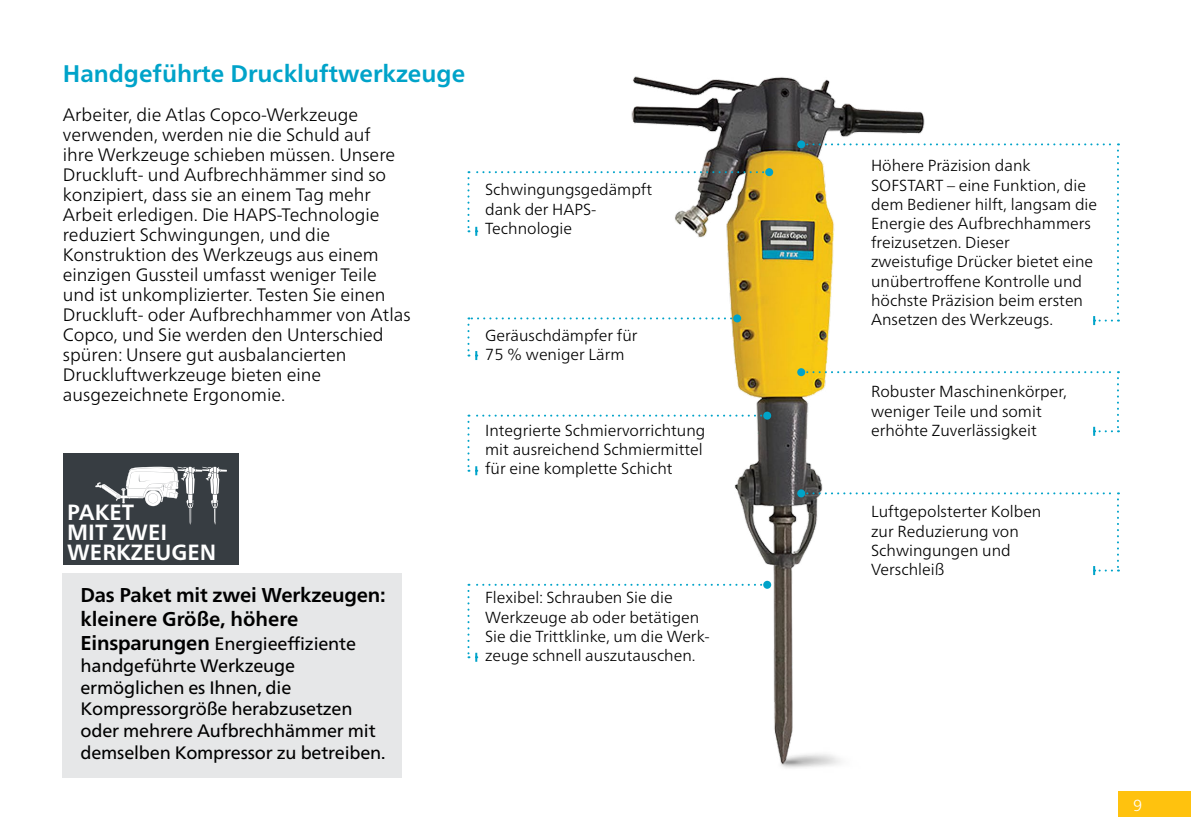
<style>
.page{position:relative;width:1191px;height:840px;background:#fff}
.page>*{position:absolute;margin:0;border:0;box-sizing:border-box;transform-origin:0 0}
.t1{font:700 24px "Neue Frutiger World";color:#00a3c9}
.t2{font:700 22px/20px "Neue Frutiger World";color:#fff}
.t3{font:700 20px/24px "Neue Frutiger World";letter-spacing:-.01em;color:#000}
.t4{font:300 18px/20px "Neue Frutiger World";color:#000}
.t5{font:18px/21.6px "Neue Frutiger World";letter-spacing:-.01em;color:#000}
.t6{font:300 16px/19.2px "Neue Frutiger World";color:#000}
.t7{font:300 16px "Neue Frutiger World";color:#fff}
.s1{font-weight:700;font-size:20px}
</style>
<div class="page">
<img style="left:631px;top:76px;width:294px;height:692px">
<div style="left:63px;top:452px;width:176px;height:112px;background:#373d42"></div>
<div style="left:1119px;top:791px;width:72px;height:25px;background:#ffc20e"></div>
<div style="left:797px;top:489px;width:8px;height:8px;background:#00a3c9;border-radius:50%"></div>
<svg style="left:801px;top:492px;width:318px;height:82px"></svg>
<div style="left:765px;top:168px;width:8px;height:8px;background:#00a3c9;border-radius:50%"></div>
<svg style="left:467px;top:171px;width:296px;height:65px"></svg>
<div style="left:733px;top:314px;width:8px;height:8px;background:#00a3c9;border-radius:50%"></div>
<svg style="left:467px;top:317px;width:264px;height:43px"></svg>
<div style="left:763px;top:580px;width:8px;height:8px;background:#00a3c9;border-radius:50%"></div>
<svg style="left:467px;top:583px;width:294px;height:78px"></svg>
<div style="left:763px;top:411px;width:8px;height:8px;background:#00a3c9;border-radius:50%"></div>
<svg style="left:467px;top:414px;width:294px;height:61px"></svg>
<div style="left:797px;top:368px;width:8px;height:8px;background:#00a3c9;border-radius:50%"></div>
<svg style="left:801px;top:371px;width:318px;height:64px"></svg>
<div style="left:797px;top:140px;width:8px;height:8px;background:#00a3c9;border-radius:50%"></div>
<svg style="left:801px;top:143px;width:318px;height:182px"></svg>
<div style="left:63px;top:573px;width:339px;height:204px;background:#e6e7e8"></div>
<svg style="left:95px;top:466px;width:132px;height:58px"></svg>
<h1 class="t1" style="left:63px;top:52px;width:404px">Handgeführte Druckluftwerkzeuge</h1>
<p class="t4" style="left:63px;top:104px;width:349px">Arbeiter, die Atlas Copco-Werkzeuge verwenden, werden nie die Schuld auf<br>ihre Werkzeuge schieben müssen. Unsere Druckluft- und Aufbrechhämmer sind so konzipiert, dass sie an einem Tag mehr Arbeit erledigen. Die HAPS-Technologie reduziert Schwingungen, und die Konstruktion des Werkzeugs aus einem einzigen Gussteil umfasst weniger Teile und ist unkomplizierter. Testen Sie einen Druckluft- oder Aufbrechhammer von Atlas Copco, und Sie werden den Unterschied spüren: Unsere gut ausbalancierten Druckluftwerkzeuge bieten eine ausgezeichnete Ergonomie.</p>
<h2 class="t2" style="left:67px;top:502px;width:151px">PAKET<br>MIT ZWEI<br>WERKZEUGEN</h2>
<p class="t3" style="left:80px;top:582px;width:307px">Das Paket mit zwei Werkzeugen: kleinere Größe, höhere</p>
<p class="t5" style="left:80px;top:633px;width:306px"><span class="s1">Einsparungen</span> Energieeffiziente handgeführte Werkzeuge ermöglichen es Ihnen, die<br>Kompressorgröße herabzusetzen oder mehrere Aufbrechhämmer mit demselben Kompressor zu betreiben.</p>
<p class="t6" style="left:485px;top:180px;width:168px">Schwingungsgedämpft dank der HAPS-<br>Technologie</p>
<p class="t6" style="left:485px;top:325px;width:154px">Geräuschdämpfer für<br>75 % weniger Lärm</p>
<p class="t6" style="left:871px;top:156px;width:228px">Höhere Präzision dank<br>SOFSTART – eine Funktion, die dem Bediener hilft, langsam die<br>Energie des Aufbrechhammers freizusetzen. Dieser<br>zweistufige Drücker bietet eine unübertroffene Kontrolle und höchste Präzision beim ersten<br>Ansetzen des Werkzeugs.</p>
<p class="t6" style="left:871px;top:382px;width:197px">Robuster Maschinenkörper, weniger Teile und somit</p>
<p class="t6" style="left:485px;top:420px;width:222px">Integrierte Schmiervorrichtung</p>
<p class="t6" style="left:871px;top:420px;width:167px">erhöhte Zuverlässigkeit</p>
<p class="t6" style="left:485px;top:440px;width:219px">mit ausreichend Schmiermittel für eine komplette Schicht</p>
<p class="t6" style="left:871px;top:502px;width:172px">Luftgepolsterter Kolben zur Reduzierung von<br>Schwingungen und<br>Verschleiß</p>
<p class="t6" style="left:485px;top:588px;width:226px">Flexibel: Schrauben Sie die<br>Werkzeuge ab oder betätigen<br>Sie die Trittklinke, um die Werk&shy;zeuge schnell auszutauschen.</p>
<p class="t7" style="left:1133px;top:792px;width:11px">9</p>
</div>
